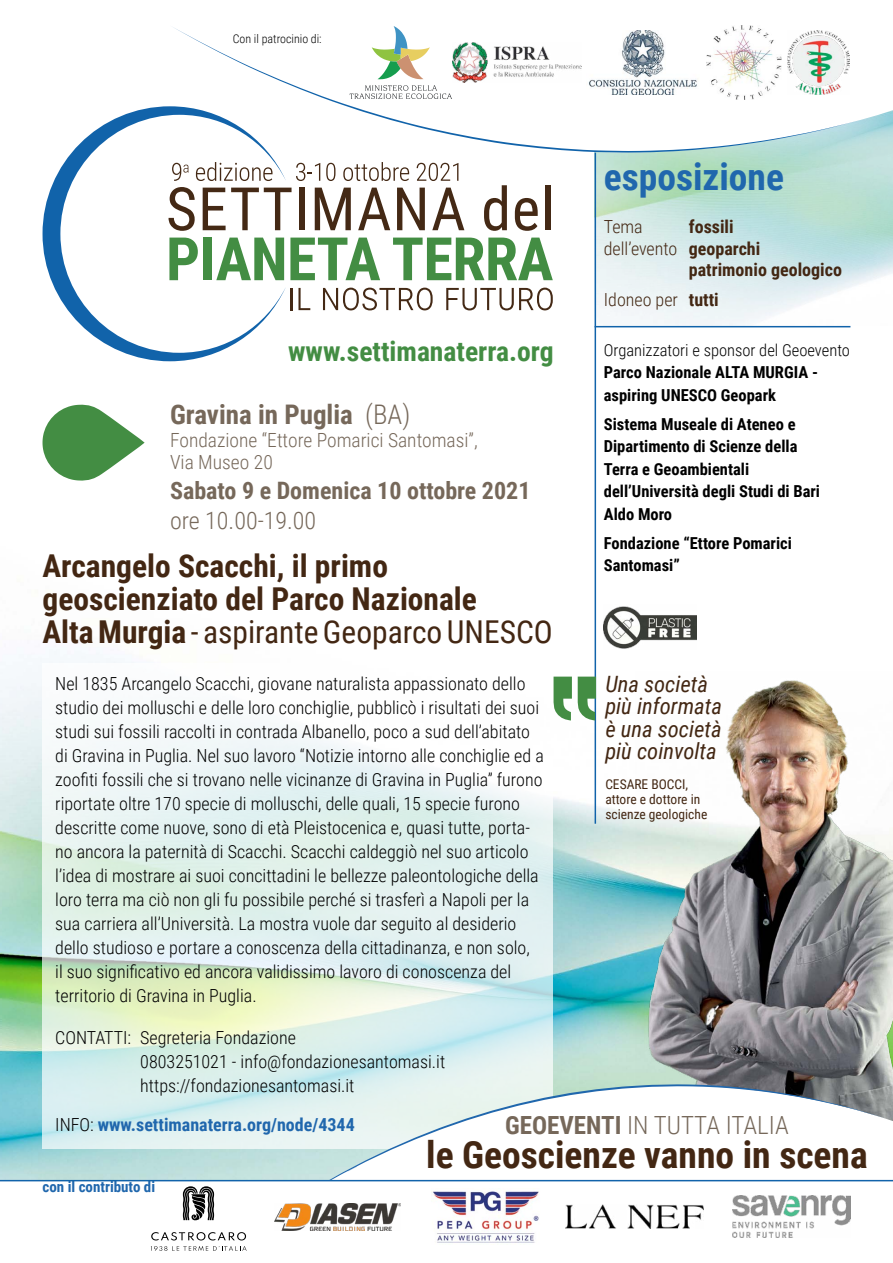
<style>
.page{position:relative;width:893px;height:1263px;background:#fff}
.page>*{position:absolute;margin:0;border:0;box-sizing:border-box;transform-origin:0 0}
.t1{font:700 37.5px "Roboto Condensed";color:#432713}
.t2{font:700 37.5px "Roboto Condensed";color:#2067ad}
.t3{font:700 31.5px/33px "Roboto Condensed";color:#432713}
.t4{font:700 27.6px "Roboto Condensed";color:#438d43}
.t5{font:700 27px "Roboto Condensed";color:#76685a}
.t6{font:300 25.05px "Roboto Condensed";color:#76685a}
.t7{font:700 24px "Roboto Condensed";color:#76685a}
.t8{font:300 24px "Roboto Condensed";color:#76685a}
.t9{font:italic 22.5px/22.5px "Roboto Condensed";color:#432713}
.t10{font:300 19.5px/22.5px "Roboto Condensed";color:#76685a}
.t11{font:300 18px/24px "Roboto Condensed";color:#000}
.t12{font:300 18px "Roboto Condensed";color:#432713}
.t13{font:700 18px "Roboto Condensed";color:#2067ad}
.t14{font:700 18px "Roboto Condensed";color:#432713}
.t15{font:700 16.5px/22.5px "Roboto Condensed";color:#000}
.t16{font:300 16.5px "Roboto Condensed";color:#000}
.t17{font:700 15px "Roboto Condensed";color:#2067ad}
.t18{font:13.5px/15px "Roboto Condensed";color:#432713}
.t19{font:300 12px "Roboto Condensed";color:#000}
.s1{font-weight:300}
.s2{font-weight:400}
.s3{font-weight:700}
.s4{font-weight:300;color:#000}
</style>
<div class="page">
<img style="left:0;top:485px;width:697px;height:695px">
<svg style="left:286px;top:188px;width:6px;height:5px"></svg>
<div style="left:299px;top:188px;width:5px;height:42px;background:#442915"></div>
<svg style="left:315px;top:188px;width:36px;height:42px"></svg>
<svg style="left:358px;top:188px;width:32px;height:42px"></svg>
<svg style="left:397px;top:188px;width:28px;height:42px"></svg>
<svg style="left:432px;top:188px;width:32px;height:42px"></svg>
<svg style="left:484px;top:185px;width:23px;height:46px"></svg>
<svg style="left:515px;top:198px;width:23px;height:33px"></svg>
<div style="left:545px;top:185px;width:5px;height:45px;background:#442915"></div>
<svg style="left:290px;top:238px;width:90px;height:42px"></svg>
<svg style="left:393px;top:238px;width:160px;height:42px"></svg>
<hr style="left:290px;top:288px;width:3px;height:22px;background:#442915">
<svg style="left:298px;top:288px;width:12px;height:22px"></svg>
<svg style="left:323px;top:288px;width:110px;height:22px"></svg>
<svg style="left:446px;top:288px;width:107px;height:22px"></svg>
<svg style="left:43px;top:122px;width:243px;height:239px"></svg>
<svg style="left:172px;top:163px;width:17px;height:18px"></svg>
<svg style="left:196px;top:162px;width:76px;height:19px"></svg>
<svg style="left:296px;top:163px;width:24px;height:18px"></svg>
<svg style="left:326px;top:163px;width:9px;height:18px"></svg>
<svg style="left:343px;top:162px;width:66px;height:19px"></svg>
<svg style="left:417px;top:163px;width:41px;height:18px"></svg>
<svg style="left:43px;top:663px;width:510px;height:486px"></svg>
<img style="left:635px;top:671px;width:258px;height:414px">
<hr style="left:595px;top:153px;width:1px;height:671px;background:#1163aa">
<hr style="left:595px;top:326px;width:255px;height:1px;background:#1163aa">
<svg style="left:43px;top:404px;width:102px;height:77px"></svg>
<svg style="left:554px;top:677px;width:42px;height:43px"></svg>
<img style="left:604px;top:605px;width:92px;height:45px">
<svg style="left:109px;top:25px;width:784px;height:128px"></svg>
<svg style="left:170px;top:26px;width:690px;height:127px"></svg>
<svg style="left:372px;top:26px;width:58px;height:53px"></svg>
<svg style="left:350px;top:85px;width:102px;height:14px"></svg>
<img style="left:453px;top:43px;width:129px;height:39px">
<img style="left:587px;top:31px;width:112px;height:63px">
<img style="left:787px;top:30px;width:62px;height:65px">
<img style="left:707px;top:26px;width:74px;height:73px">
<svg style="left:269px;top:1084px;width:617px;height:96px"></svg>
<img style="left:732px;top:1196px;width:118px;height:41px">
<hr style="left:0;top:1180px;width:893px;height:1px;background:#1163aa">
<svg style="left:151px;top:1232px;width:95px;height:8px"></svg>
<svg style="left:151px;top:1246px;width:96px;height:5px"></svg>
<svg style="left:183px;top:1186px;width:31px;height:34px"></svg>
<img style="left:274px;top:1203px;width:127px;height:27px">
<img style="left:431px;top:1191px;width:108px;height:52px">
<img style="left:566px;top:1205px;width:138px;height:23px">
<p class="t19" style="left:233px;top:30px;width:90px">Con il patrocinio di:</p>
<h3 class="t4" style="left:288px;top:332px;width:267px">www.settimanaterra.org</h3>
<h3 class="t5" style="left:170px;top:396px;width:242px">Gravina in Puglia <span class="s1">(BA)</span></h3>
<p class="t10" style="left:170px;top:428px;width:309px">Fondazione “Ettore Pomarici Santomasi”,<br>Via Museo 20</p>
<h3 class="t7" style="left:170px;top:474px;width:362px">Sabato 9 e Domenica 10 ottobre 2021</h3>
<h3 class="t8" style="left:170px;top:504px;width:148px">ore 10.00-19.00</h3>
<h2 class="t3" style="left:43px;top:548px;width:512px">Arcangelo Scacchi, il primo geoscienziato del Parco Nazionale<br>Alta Murgia <span class="s2">- aspirante Geoparco UNESCO</span></h2>
<h1 class="t2" style="left:604px;top:150px;width:182px">esposizione</h1>
<p class="t12" style="left:604px;top:214px;width:40px">Tema</p>
<p class="t14" style="left:689px;top:214px;width:46px">fossili</p>
<p class="t12" style="left:604px;top:235px;width:158px">dell’evento <span class="s3">geoparchi</span></p>
<p class="t14" style="left:689px;top:257px;width:155px">patrimonio geologico</p>
<p class="t12" style="left:604px;top:287px;width:117px">Idoneo per <span class="s3">tutti</span></p>
<p class="t16" style="left:604px;top:338px;width:248px">Organizzatori e sponsor del Geoevento</p>
<p class="t15" style="left:604px;top:360px;width:216px">Parco Nazionale ALTA MURGIA - aspiring UNESCO Geopark</p>
<p class="t15" style="left:604px;top:412px;width:218px">Sistema Museale di Ateneo e<br>Dipartimento di Scienze della<br>Terra e Geoambientali dell’Università degli Studi di Bari<br>Aldo Moro</p>
<p class="t15" style="left:604px;top:531px;width:190px">Fondazione “Ettore Pomarici<br>Santomasi”</p>
<p class="t9" style="left:605px;top:671px;width:118px">Una società più informata è una società più coinvolta</p>
<p class="t18" style="left:605px;top:776px;width:104px">CESARE BOCCI, attore e dottore in scienze geologiche</p>
<p class="t11" style="left:55px;top:671px;width:490px">Nel 1835 Arcangelo Scacchi, giovane naturalista appassionato dello studio dei molluschi e delle loro conchiglie, pubblicò i risultati dei suoi studi sui fossili raccolti in contrada Albanello, poco a sud dell’abitato di Gravina in Puglia. Nel suo lavoro “Notizie intorno alle conchiglie ed a zoofiti fossili che si trovano nelle vicinanze di Gravina in Puglia” furono riportate oltre 170 specie di molluschi, delle quali, 15 specie furono descritte come nuove, sono di età Pleistocenica e, quasi tutte, porta&shy;no ancora la paternità di Scacchi. Scacchi caldeggiò nel suo articolo l’idea di mostrare ai suoi concittadini le bellezze paleontologiche della loro terra ma ciò non gli fu possibile perché si trasferì a Napoli per la sua carriera all’Università. La mostra vuole dar seguito al desiderio dello studioso e portare a conoscenza della cittadinanza, e non solo,<br>il suo significativo ed ancora validissimo lavoro di conoscenza del territorio di Gravina in Puglia.</p>
<p class="t11" style="left:140px;top:1025px;width:306px;text-indent:-85px">CONTATTI: Segreteria Fondazione<br>0803251021 - info@fondazionesantomasi.it https://fondazionesantomasi.it</p>
<p class="t13" style="left:55px;top:1112px;width:301px"><span class="s4">INFO:</span> www.settimanaterra.org/node/4344</p>
<h3 class="t6" style="left:505px;top:1107px;width:285px"><span class="s3">GEOEVENTI</span> IN TUTTA ITALIA</h3>
<h1 class="t1" style="left:426px;top:1128px;width:443px">le Geoscienze vanno in scena</h1>
<p class="t17" style="left:43px;top:1176px;width:114px">con il contributo di</p>
</div>
